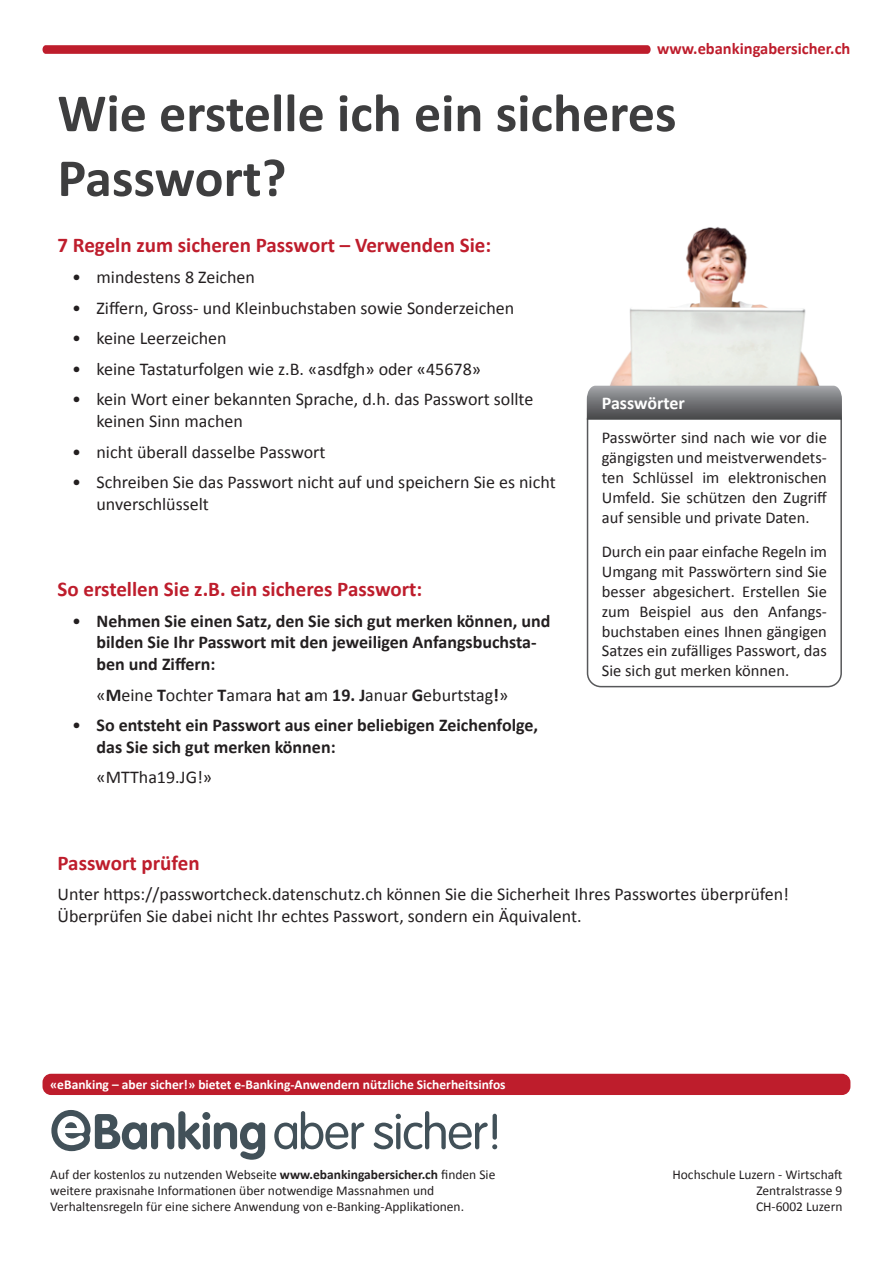
<style>
.page{position:relative;width:893px;height:1263px;background:#fff}
.page>*{position:absolute;margin:0;border:0;box-sizing:border-box;transform-origin:0 0}
.t1{font:700 54px/64.8px "Calibri";color:#3e3e3f}
.t2{font:700 21px "Calibri";color:#be1d2c}
.t3{font:18px/21.6px "Calibri";color:#231f20}
.t4{font:700 18px/21.6px "Calibri";color:#231f20}
.t5{font:700 18px "Calibri";color:#fff}
.t6{font:16.5px/19.8px "Calibri";color:#231f20;text-align:justify}
.t7{font:700 16.5px "Calibri";color:#be1d2c}
.t8{font:13.5px/16.2px "Calibri";color:#231f20;text-align:justify}
.t9{font:700 13.5px "Calibri";color:#fff}
.s1{font-weight:400}
.s2{font-weight:700}
</style>
<div class="page">
<div style="left:43px;top:1074px;width:807px;height:21px;background:#be1d2c;border-radius:9px"></div>
<svg style="left:43px;top:45px;width:608px;height:9px;background:#c02634"></svg>
<img style="left:608px;top:227px;width:213px;height:159px">
<div style="left:587px;top:405px;width:255px;height:282px;border:2px solid #57585a;border-radius:14px"></div>
<svg style="left:587px;top:386px;width:255px;height:34px;background:#747577"></svg>
<svg style="left:51px;top:1110px;width:214px;height:50px"></svg>
<svg style="left:274px;top:1111px;width:90px;height:38px"></svg>
<svg style="left:374px;top:1111px;width:123px;height:38px"></svg>
<p class="t7" style="left:657px;top:38px;width:195px">www.ebankingabersicher.ch</p>
<h1 class="t1" style="left:58px;top:81px;width:620px">Wie erstelle ich ein sicheres<br>Passwort?</h1>
<p class="t2" style="left:58px;top:232px;width:435px">7 Regeln zum sicheren Passwort – Verwenden Sie:</p>
<p class="t3" style="left:72px;top:266px;width:184px">• mindestens 8 Zeichen</p>
<p class="t3" style="left:72px;top:297px;width:444px">• Ziffern, Gross- und Kleinbuchstaben sowie Sonderzeichen</p>
<p class="t3" style="left:72px;top:327px;width:156px">• keine Leerzeichen</p>
<p class="t3" style="left:72px;top:358px;width:410px">• keine Tastaturfolgen wie z.B. «asdfgh» oder «45678»</p>
<p class="t3" style="left:97px;top:389px;width:438px;text-indent:-24px">• kein Wort einer bekannten Sprache, d.h. das Passwort sollte keinen Sinn machen</p>
<p class="t3" style="left:72px;top:441px;width:255px">• nicht überall dasselbe Passwort</p>
<p class="t3" style="left:97px;top:471px;width:461px;text-indent:-24px">• Schreiben Sie das Passwort nicht auf und speichern Sie es nicht unverschlüsselt</p>
<p class="t2" style="left:58px;top:576px;width:366px">So erstellen Sie z.B. ein sicheres Passwort:</p>
<p class="t4" style="left:97px;top:610px;width:455px;text-indent:-24px"><span class="s1">•</span> Nehmen Sie einen Satz, den Sie sich gut merken können, und bilden Sie Ihr Passwort mit den jeweiligen Anfangsbuchsta&shy;ben und Ziffern:</p>
<p class="t3" style="left:97px;top:684px;width:413px">«<span class="s2">M</span>eine <span class="s2">T</span>ochter <span class="s2">T</span>amara <span class="s2">h</span>at <span class="s2">a</span>m <span class="s2">19. J</span>anuar <span class="s2">G</span>eburtstag<span class="s2">!</span>»</p>
<p class="t4" style="left:97px;top:714px;width:443px;text-indent:-24px"><span class="s1">•</span> So entsteht ein Passwort aus einer beliebigen Zeichenfolge, das Sie sich gut merken können:</p>
<p class="t3" style="left:97px;top:767px;width:117px">«MTTha19.JG!»</p>
<p class="t5" style="left:602px;top:391px;width:85px">Passwörter</p>
<p class="t6" style="left:602px;top:428px;width:227px">Passwörter sind nach wie vor die gängigsten und meistverwendets&shy;ten Schlüssel im elektronischen Umfeld. Sie schützen den Zugriff auf sensible und private Daten.</p>
<p class="t6" style="left:602px;top:542px;width:227px">Durch ein paar einfache Regeln im Umgang mit Passwörtern sind Sie besser abgesichert. Erstellen Sie zum Beispiel aus den Anfangs&shy;buchstaben eines Ihnen gängigen Satzes ein zufälliges Passwort, das Sie sich gut merken können.</p>
<p class="t2" style="left:58px;top:849px;width:144px">Passwort prüfen</p>
<p class="t3" style="left:58px;top:884px;width:733px">Unter https://passwortcheck.datenschutz.ch können Sie die Sicherheit Ihres Passwortes überprüfen!<br>Überprüfen Sie dabei nicht Ihr echtes Passwort, sondern ein Äquivalent.</p>
<p class="t9" style="left:50px;top:1076px;width:457px">«eBanking – aber sicher!» bietet e-Banking-Anwendern nützliche Sicherheitsinfos</p>
<p class="t8" style="left:50px;top:1166px;width:447px;text-align:left">Auf der kostenlos zu nutzenden Webseite <span class="s2">www.ebankingabersicher.ch</span> finden Sie weitere praxisnahe Informationen über notwendige Massnahmen und<br>Verhaltensregeln für eine sichere Anwendung von e-Banking-Applikationen.</p>
<p class="t8" style="left:756px;top:1166px;width:88px;text-indent:-84px">Hochschule Luzern - Wirtschaft Zentralstrasse 9<br>CH-6002 Luzern</p>
</div>
